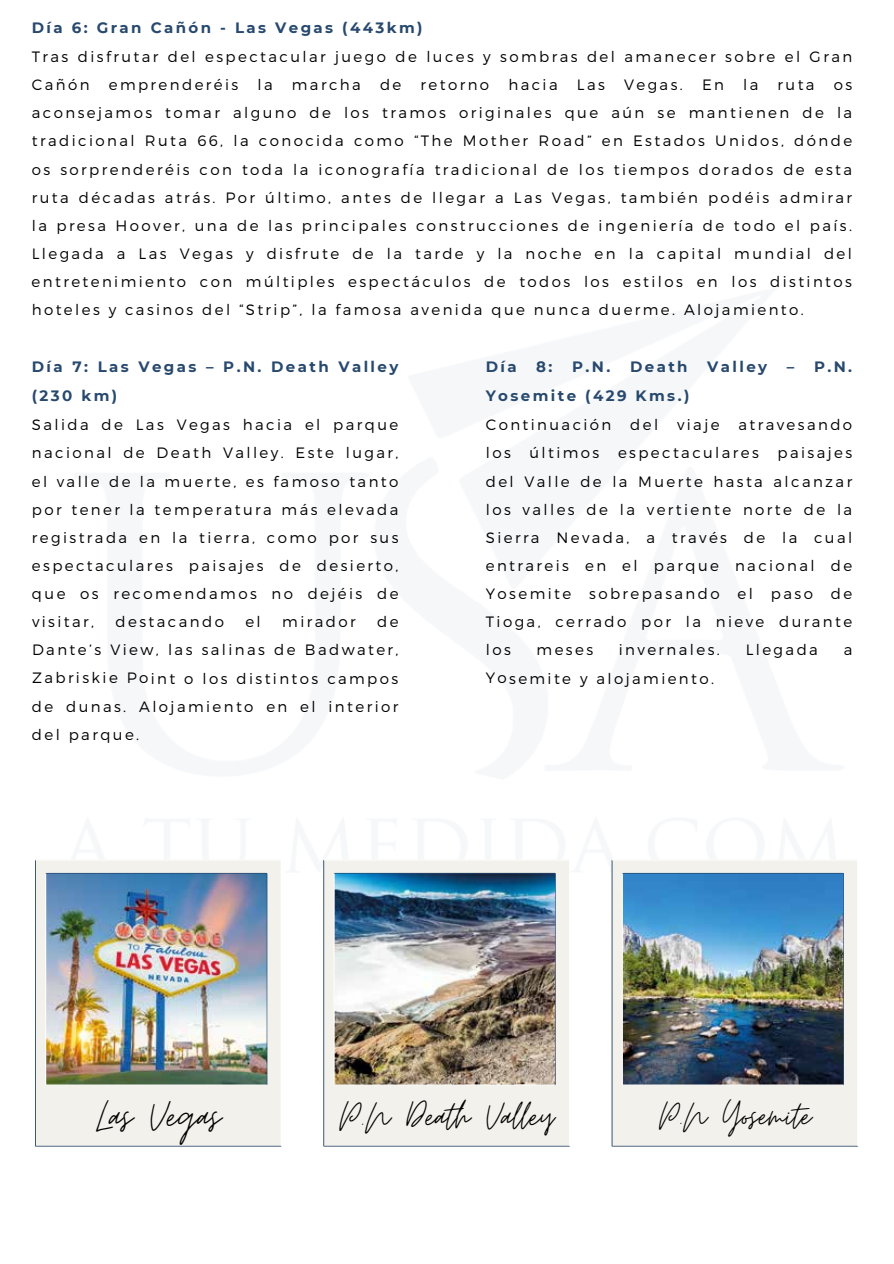
<style>
.page{position:relative;width:894px;height:1264px;background:#fff}
.page>*{position:absolute;margin:0;border:0;box-sizing:border-box;transform-origin:0 0}
.t1{font:48px "Moon Time";color:#000}
.t2{font:43.5px "Moon Time";color:#000}
.t3{font:41.25px "Moon Time";color:#000}
.t4{font:300 15px/28px "Montserrat";letter-spacing:.16em;color:#000;text-align:justify}
.t5{font:700 15px/29.2px "Montserrat";letter-spacing:.16em;color:#28496e}
</style>
<div class="page">
<img style="left:35px;top:860px;width:246px;height:286px">
<img style="left:323px;top:859px;width:246px;height:287px">
<img style="left:611px;top:859px;width:247px;height:287px">
<p class="t5" style="left:32px;top:12px;width:392px">Día 6: Gran Cañón - Las Vegas (443km)</p>
<p class="t4" style="left:32px;top:44px;width:821px">Tras disfrutar del espectacular juego de luces y sombras del amanecer sobre el Gran<br>CaÒÛn</p>
<p class="t4" style="left:109px;top:72px;width:131px">emprenderÈis</p>
<p class="t4" style="left:257px;top:72px;width:17px">la</p>
<p class="t4" style="left:292px;top:72px;width:70px">marcha</p>
<p class="t4" style="left:380px;top:72px;width:23px">de</p>
<p class="t4" style="left:420px;top:72px;width:70px">retorno</p>
<p class="t4" style="left:508px;top:72px;width:51px">hacia</p>
<p class="t4" style="left:576px;top:72px;width:29px">Las</p>
<p class="t4" style="left:624px;top:72px;width:60px">Vegas.</p>
<p class="t4" style="left:701px;top:72px;width:23px">En</p>
<p class="t4" style="left:743px;top:72px;width:17px">la</p>
<p class="t4" style="left:777px;top:72px;width:38px">ruta</p>
<p class="t4" style="left:32px;top:72px;width:821px;text-indent:801px">os aconsejamos tomar alguno de los tramos originales que a˙n se mantienen de la tradicional Ruta 66, la conocida como ìThe Mother Roadî en Estados Unidos, dÛnde os sorprenderÈis con toda la iconografÌa tradicional de los tiempos dorados de esta ruta dÈcadas atr·s. Por ˙ltimo, antes de llegar a Las Vegas, tambiÈn podÈis admirar la presa Hoover, una de las principales construcciones de ingenierÌa de todo el paÌs.<br>Llegada a Las Vegas y disfrute de la tarde y la noche en la capital mundial del entretenimiento con m˙ltiples espect·culos de todos los estilos en los distintos hoteles y casinos del ìStripî, la famosa avenida que nunca duerme. Alojamiento.</p>
<p class="t5" style="left:32px;top:351px;width:368px">Día 7: Las Vegas – P.N. Death Valley (230 km)</p>
<p class="t4" style="left:32px;top:412px;width:368px">Salida de Las Vegas hacia el parque nacional de Death Valley. Este lugar, el valle de la muerte, es famoso tanto por tener la temperatura m·s elevada registrada en la tierra, como por sus espectaculares paisajes de desierto, que os recomendamos no dejÈis de visitar,</p>
<p class="t4" style="left:32px;top:609px;width:368px;text-indent:345px">de Danteís View, las salinas de Badwater, Zabriskie Point o los distintos campos de dunas. Alojamiento en el interior del parque.</p>
<p class="t4" style="left:116px;top:609px;width:110px">destacando</p>
<p class="t4" style="left:245px;top:609px;width:17px">el</p>
<p class="t4" style="left:282px;top:609px;width:75px">mirador</p>
<p class="t5" style="left:485px;top:351px;width:32px">Día</p>
<p class="t5" style="left:536px;top:351px;width:18px">8:</p>
<p class="t5" style="left:572px;top:351px;width:40px">P.N.</p>
<p class="t5" style="left:630px;top:351px;width:59px">Death</p>
<p class="t5" style="left:707px;top:351px;width:61px">Valley</p>
<p class="t5" style="left:786px;top:351px;width:67px">– P.N.</p>
<p class="t5" style="left:485px;top:380px;width:205px">Yosemite (429 Kms.)</p>
<p class="t4" style="left:485px;top:412px;width:127px">ContinuaciÛn</p>
<p class="t4" style="left:630px;top:412px;width:29px">del</p>
<p class="t4" style="left:676px;top:412px;width:44px">viaje</p>
<p class="t4" style="left:485px;top:412px;width:368px;text-indent:252px">atravesando los ˙ltimos espectaculares paisajes del Valle de la Muerte hasta alcanzar los valles de la vertiente norte de la Sierra Nevada, a travÈs de la cual entrareis en el parque nacional de Yosemite sobrepasando el paso de Tioga, cerrado por la nieve durante los</p>
<p class="t4" style="left:536px;top:637px;width:58px">meses</p>
<p class="t4" style="left:618px;top:637px;width:102px">invernales.</p>
<p class="t4" style="left:745px;top:637px;width:74px">Llegada</p>
<p class="t4" style="left:843px;top:637px;width:10px">a</p>
<p class="t4" style="left:485px;top:665px;width:230px">Yosemite y alojamiento.</p>
<h1 class="t1" style="left:96px;top:1088px;width:126px">Las Vegas</h1>
<h2 class="t2" style="left:339px;top:1091px;width:216px">P.N Death Valley</h2>
<h3 class="t3" style="left:659px;top:1092px;width:153px">P.N Yosemite</h3>
</div>
